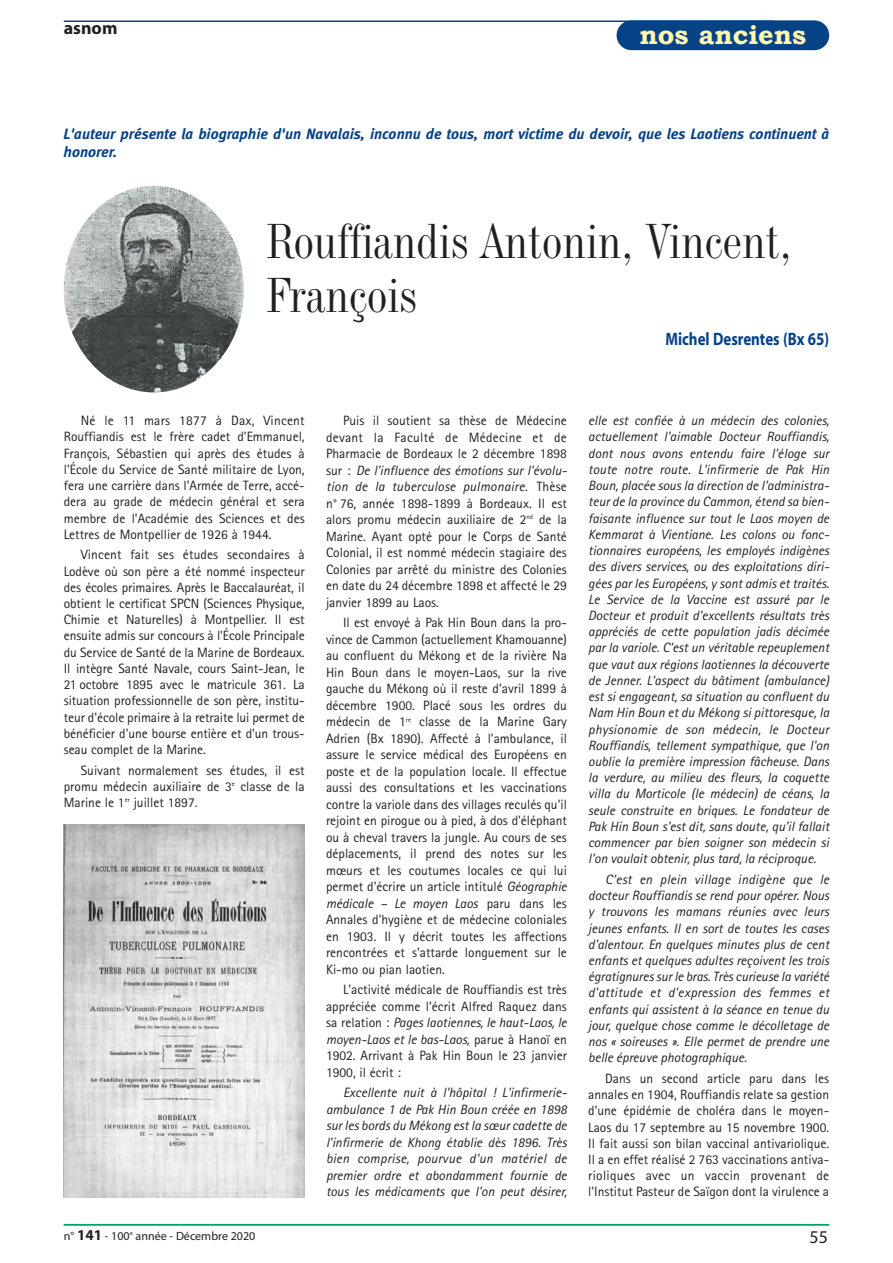
<style>
.page{position:relative;width:893px;height:1263px;background:#fff}
.page>*{position:absolute;margin:0;border:0;box-sizing:border-box;transform-origin:0 0}
.t1{font:48px/54px "Industrial 736 BT";color:#231f20;scale:.95 1}
.t2{font:700 27px "Bookman Old Style";color:#fff8ae}
.t3{font:700 18px "Myriad";color:#054286;scale:.83 1}
.t4{font:700 18px "Myriad";color:#231f20}
.t5{font:18px "Myriad";color:#231f20}
.t6{font:italic 700 15px/18px "Meta";color:#054286}
.t7{font:13.5px/16.5px "Rotis Sans Serif";color:#231f20;text-align:justify}
.t8{font:italic 13.5px/16.2px "Rotis Sans Serif";color:#231f20;text-align:justify}
.t9{font:12px "Myriad";color:#231f20}
.s1{font-weight:700;font-size:15px}
.s2{font-style:italic}
</style>
<div class="page">
<hr style="left:64px;top:1224px;width:765px;height:1px;background:#00a65f">
<hr style="left:64px;top:21px;width:710px;height:1px;background:#054286">
<div style="left:617px;top:20px;width:212px;height:30px;background:#054286;border-radius:15px"></div>
<img style="left:64px;top:825px;width:241px;height:372px">
<img style="left:64px;top:186px;width:180px;height:206px;border-radius:50%">
<p class="t4" style="left:64px;top:21px;width:55px">asnom</p>
<p class="t2" style="left:639px;top:19px;width:168px">nos anciens</p>
<p class="t6" style="left:64px;top:126px;width:767px">L'auteur présente la biographie d'un Navalais, inconnu de tous, mort victime du devoir, que les Laotiens continuent à honorer.</p>
<p class="t1" style="left:266px;top:219px;width:554px">Rouffiandis Antonin, Vincent,<br>François</p>
<p class="t3" style="left:665px;top:332px;width:199px">Michel Desrentes (Bx 65)</p>
<p class="t7" style="left:64px;top:414px;width:242px;text-indent:17px">Né le 11 mars 1877 à Dax, Vincent Rouffiandis est le frère cadet d'Emmanuel, François, Sébastien qui après des études à l'École du Service de Santé militaire de Lyon, fera une carrière dans l'Armée de Terre, accé&shy;dera au grade de médecin général et sera membre de l'Académie des Sciences et des Lettres de Montpellier de 1926 à 1944.</p>
<p class="t7" style="left:64px;top:548px;width:242px;text-indent:17px">Vincent fait ses études secondaires à Lodève où son père a été nommé inspecteur des écoles primaires. Après le Baccalauréat, il obtient le certificat SPCN (Sciences Physique, Chimie et Naturelles) à Montpellier. Il est ensuite admis sur concours à l'École Principale du Service de Santé de la Marine de Bordeaux.<br>Il intègre Santé Navale, cours Saint-Jean, le 21 octobre 1895 avec le matricule 361. La situation professionnelle de son père, institu&shy;teur d'école primaire à la retraite lui permet de bénéficier d'une bourse entière et d'un trous&shy;seau complet de la Marine.</p>
<p class="t7" style="left:64px;top:763px;width:242px;text-indent:17px">Suivant normalement ses études, il est promu médecin auxiliaire de 3<sup>e</sup> classe de la Marine le 1<sup>er</sup> juillet 1897.</p>
<p class="t9" style="left:64px;top:1231px;width:193px">n° <span class="s1">141</span> - 100<sup>e</sup> année - Décembre 2020</p>
<p class="t7" style="left:326px;top:414px;width:242px;text-indent:17px">Puis il soutient sa thèse de Médecine devant la Faculté de Médecine et de Pharmacie de Bordeaux le 2 décembre 1898 sur : <span class="s2">De l'influence des émotions sur l'évolu&shy;tion de la tuberculose pulmonaire</span>. Thèse n° 76, année 1898-1899 à Bordeaux. Il est alors promu médecin auxiliaire de 2<sup>nd</sup> de la Marine. Ayant opté pour le Corps de Santé Colonial, il est nommé médecin stagiaire des Colonies par arrêté du ministre des Colonies en date du 24 décembre 1898 et affecté le 29 janvier 1899 au Laos.</p>
<p class="t7" style="left:326px;top:616px;width:242px;text-indent:17px">Il est envoyé à Pak Hin Boun dans la pro - vince de Cammon (actuellement Khamouanne) au confluent du Mékong et de la rivière Na Hin Boun dans le moyen-Laos, sur la rive gauche du Mékong où il reste d’avril 1899 à décembre 1900. Placé sous les ordres du médecin de 1<sup>re</sup> classe de la Marine Gary Adrien (Bx 1890). Affecté à l'ambulance, il assure le service médical des Européens en poste et de la population locale. Il effectue aussi des consultations et les vaccinations contre la variole dans des villages reculés qu'il rejoint en pirogue ou à pied, à dos d'éléphant ou à cheval travers la jungle. Au cours de ses déplacements, il prend des notes sur les mœurs et les coutumes locales ce qui lui permet d'écrire un article intitulé <span class="s2">Géographie médicale – Le moyen Laos</span> paru dans les Annales d'hygiène et de médecine coloniales en 1903. Il y décrit toutes les affections rencontrées et s'attarde longuement sur le Ki-mo ou pian laotien.</p>
<p class="t7" style="left:326px;top:983px;width:242px;text-indent:17px">L'activité médicale de Rouffiandis est très appréciée comme l’écrit Alfred Raquez dans sa relation : <span class="s2">Pages laotiennes, le haut-Laos, le moyen-Laos et le bas-Laos,</span> parue à Hanoï en 1902. Arrivant à Pak Hin Boun le 23 janvier 1900, il écrit :</p>
<p class="t8" style="left:326px;top:1086px;width:243px;text-indent:17px">Excellente nuit à l'hôpital ! L'infirmerie&shy;ambulance 1 de Pak Hin Boun créée en 1898 sur les bords du Mékong est la sœur cadette de l'infirmerie de Khong établie dès 1896. Très bien comprise, pourvue d'un matériel de premier ordre et abondamment fournie de tous les médicaments que l'on peut désirer,</p>
<p class="t8" style="left:588px;top:414px;width:243px">elle est confiée à un médecin des colonies, actuellement l'aimable Docteur Rouffiandis, dont nous avons entendu faire l'éloge sur toute notre route. L'infirmerie de Pak Hin Boun, placée sous la direction de l'administra&shy;teur de la province du Cammon, étend sa bien&shy;faisante influence sur tout le Laos moyen de Kemmarat à Vientiane. Les colons ou fonc&shy;tionnaires européens, les employés indigènes des divers services, ou des exploitations diri&shy;gées par les Européens, y sont admis et traités.<br>Le Service de la Vaccine est assuré par le Docteur et produit d'excellents résultats très appréciés de cette population jadis décimée par la variole. C'est un véritable repeuplement que vaut aux régions laotiennes la découverte de Jenner. L'aspect du bâtiment (ambulance) est si engageant, sa situation au confluent du Nam Hin Boun et du Mékong si pittoresque, la physionomie de son médecin, le Docteur Rouffiandis, tellement sympathique, que l'on oublie la première impression fâcheuse. Dans la verdure, au milieu des fleurs, la coquette villa du Morticole (le médecin) de céans, la seule construite en briques. Le fondateur de Pak Hin Boun s'est dit, sans doute, qu'il fallait commencer par bien soigner son médecin si l'on voulait obtenir, plus tard, la réciproque.</p>
<p class="t8" style="left:588px;top:872px;width:242px;text-indent:17px">C'est en plein village indigène que le docteur Rouffiandis se rend pour opérer. Nous y trouvons les mamans réunies avec leurs jeunes enfants. Il en sort de toutes les cases d'alentour. En quelques minutes plus de cent enfants et quelques adultes reçoivent les trois égratignures sur le bras. Très curieuse la variété d'attitude et d'expression des femmes et enfants qui assistent à la séance en tenue du jour, quelque chose comme le décolletage de nos « soireuses ». Elle permet de prendre une belle épreuve photographique.</p>
<p class="t7" style="left:588px;top:1071px;width:242px;text-indent:17px">Dans un second article paru dans les annales en 1904, Rouffiandis relate sa gestion d'une épidémie de choléra dans le moyen-Laos du 17 septembre au 15 novembre 1900.<br>Il fait aussi son bilan vaccinal antivariolique.<br>Il a en effet réalisé 2 763 vaccinations antiva&shy;rioliques avec un vaccin provenant de l'Institut Pasteur de Saïgon dont la virulence a</p>
<p class="t5" style="left:809px;top:1230px;width:20px">55</p>
</div>
